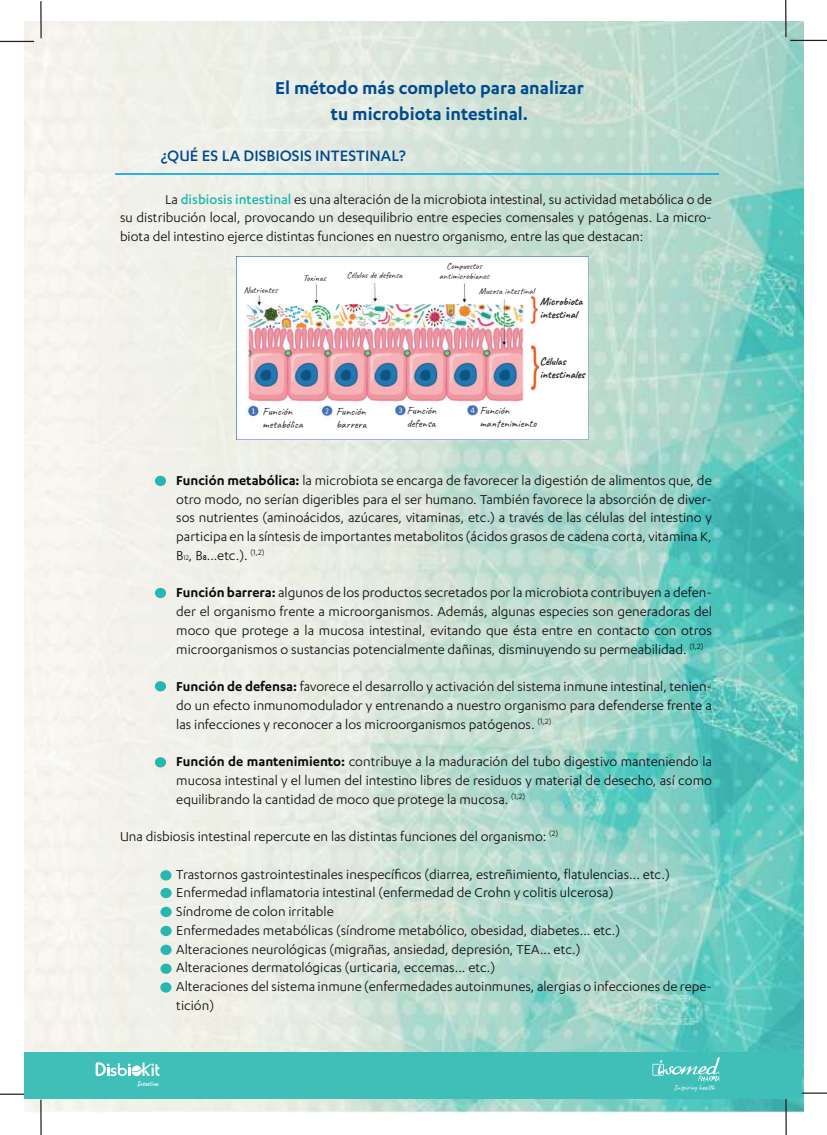
<style>
.page{position:relative;width:827px;height:1135px;background:#fff}
.page>*{position:absolute;margin:0;border:0;box-sizing:border-box;transform-origin:0 0}
.t1{font:600 20px/26.2px "Karbon";color:#004a8d;text-align:center}
.t2{font:500 17.5px "Karbon";color:#004a8d}
.t3{font:15px/18.8px "Karbon";color:#0c090d;text-align:justify}
.t4{font:11px/13.1px "Caveat";color:#231f20;scale:1.04 1}
.t5{font:700 11px/13.1px "Caveat";color:#231f20;scale:1.04 1}
.t6{font:9px/10.8px "Caveat";color:#231f20;text-align:center;scale:1.04 1}
.t7{font:7.62px "Caveat";color:#fff}
.t8{font:700 7.12px "Caveat";color:#fff;scale:.94 1}
.s1{font-weight:500;color:#21b6af}
.s2{font-weight:600}
.s3{font-size:7.5px}
</style>
<div class="page">
<img style="left:24px;top:21px;width:779px;height:1091px">
<hr style="left:785px;top:0;width:1px;height:37px;background:#231f20">
<hr style="left:790px;top:40px;width:37px;height:1px;background:#231f20">
<hr style="left:791px;top:1092px;width:36px;height:2px;background:#231f20">
<hr style="left:0;top:1093px;width:36px;height:2px;background:#231f20">
<hr style="left:0;top:41px;width:34px;height:1px;background:#231f20">
<hr style="left:40px;top:1px;width:2px;height:37px;background:#231f20">
<hr style="left:785px;top:1099px;width:1px;height:36px;background:#231f20">
<hr style="left:40px;top:1099px;width:2px;height:36px;background:#231f20">
<img style="left:237px;top:257px;width:364px;height:183px">
<div style="left:24px;top:1052px;width:777px;height:47px;background:#40bfb9"></div>
<svg style="left:96px;top:1062px;width:63px;height:14px"></svg>
<svg style="left:652px;top:1057px;width:67px;height:24px"></svg>
<div style="left:155px;top:476px;width:11px;height:10px;background:#26b7b1;border-radius:50%"></div>
<div style="left:155px;top:588px;width:11px;height:10px;background:#26b7b1;border-radius:50%"></div>
<div style="left:155px;top:681px;width:11px;height:10px;background:#26b7b1;border-radius:50%"></div>
<div style="left:155px;top:757px;width:11px;height:10px;background:#26b7b1;border-radius:50%"></div>
<div style="left:160px;top:888px;width:12px;height:10px;background:#26b7b1;border-radius:50%"></div>
<div style="left:160px;top:907px;width:12px;height:10px;background:#26b7b1;border-radius:50%"></div>
<div style="left:160px;top:926px;width:12px;height:10px;background:#26b7b1;border-radius:50%"></div>
<div style="left:160px;top:945px;width:12px;height:10px;background:#26b7b1;border-radius:50%"></div>
<div style="left:160px;top:963px;width:12px;height:11px;background:#26b7b1;border-radius:50%"></div>
<div style="left:160px;top:982px;width:11px;height:11px;background:#26b7b1;border-radius:50%"></div>
<div style="left:160px;top:870px;width:11px;height:10px;background:#26b7b1;border-radius:50%"></div>
<hr style="left:115px;top:173px;width:603px;height:2px;background:#26b3e6">
<h1 class="t1" style="left:275px;top:74px;width:310px">El método más completo para analizar tu microbiota intestinal.</h1>
<p class="t2" style="left:161px;top:146px;width:246px">¿QUÉ ES LA DISBIOSIS INTESTINAL?</p>
<p class="t3" style="left:120px;top:189px;width:593px;text-indent:45px">La <span class="s1">disbiosis intestinal</span> es una alteración de la microbiota intestinal, su actividad metabólica o de su distribución local, provocando un desequilibrio entre especies comensales y patógenas. La micro&shy;biota del intestino ejerce distintas funciones en nuestro organismo, entre las que destacan:</p>
<p class="t6" style="left:303px;top:273px;width:23px">Toxinas</p>
<p class="t6" style="left:347px;top:270px;width:55px">Células de defensa</p>
<p class="t6" style="left:439px;top:260px;width:50px">Compuestos antimicrobianos</p>
<p class="t6" style="left:244px;top:284px;width:34px">Nutrientes</p>
<p class="t6" style="left:478px;top:285px;width:55px">Mucosa intestinal</p>
<p class="t5" style="left:540px;top:295px;width:43px">Microbiota intestinal</p>
<p class="t5" style="left:540px;top:355px;width:45px">Células intestinales</p>
<p class="t4" style="left:263px;top:405px;width:40px">Función metabólica</p>
<p class="t4" style="left:336px;top:405px;width:31px">Función barrera</p>
<p class="t4" style="left:407px;top:404px;width:30px">Función defensa</p>
<p class="t4" style="left:480px;top:404px;width:56px">Función mantenimiento</p>
<p class="t3" style="left:176px;top:470px;width:537px"><span class="s2">Función metabólica:</span> la microbiota se encarga de favorecer la digestión de alimentos que, de otro modo, no serían digeribles para el ser humano. También favorece la absorción de diver&shy;sos nutrientes (aminoácidos, azúcares, vitaminas, etc.) a través de las células del intestino y participa en la síntesis de importantes metabolitos (ácidos grasos de cadena corta, vitamina K, B<span class="s3">12</span>, B₈...etc.). <sup>(1,2)</sup></p>
<p class="t3" style="left:176px;top:583px;width:537px"><span class="s2">Función barrera:</span> algunos de los productos secretados por la microbiota contribuyen a defen&shy;der el organismo frente a microorganismos. Además, algunas especies son generadoras del moco que protege a la mucosa intestinal, evitando que ésta entre en contacto con otros microorganismos o sustancias potencialmente dañinas, disminuyendo su permeabilidad. <sup>(1,2)</sup></p>
<p class="t3" style="left:176px;top:677px;width:537px"><span class="s2">Función de defensa:</span> favorece el desarrollo y activación del sistema inmune intestinal, tenien&shy;do un efecto inmunomodulador y entrenando a nuestro organismo para defenderse frente a las infecciones y reconocer a los microorganismos patógenos. <sup>(1,2)</sup></p>
<p class="t3" style="left:176px;top:752px;width:537px"><span class="s2">Función de mantenimiento:</span> contribuye a la maduración del tubo digestivo manteniendo la mucosa intestinal y el lumen del intestino libres de residuos y material de desecho, así como equilibrando la cantidad de moco que protege la mucosa. <sup>(1,2)</sup></p>
<p class="t3" style="left:120px;top:827px;width:440px">Una disbiosis intestinal repercute en las distintas funciones del organismo: <sup>(2)</sup></p>
<p class="t3" style="left:176px;top:864px;width:537px;text-align:left">Trastornos gastrointestinales inespecíficos (diarrea, estreñimiento, flatulencias... etc.)<br>Enfermedad inflamatoria intestinal (enfermedad de Crohn y colitis ulcerosa)<br>Síndrome de colon irritable<br>Enfermedades metabólicas (síndrome metabólico, obesidad, diabetes... etc.)<br>Alteraciones neurológicas (migrañas, ansiedad, depresión, TEA... etc.)<br>Alteraciones dermatológicas (urticaria, eccemas... etc.)<br>Alteraciones del sistema inmune (enfermedades autoinmunes, alergias o infecciones de repe&shy;tición)</p>
<p class="t8" style="left:137px;top:1079px;width:24px">Intestine</p>
<p class="t7" style="left:673px;top:1082px;width:43px">Inspiring health</p>
</div>
